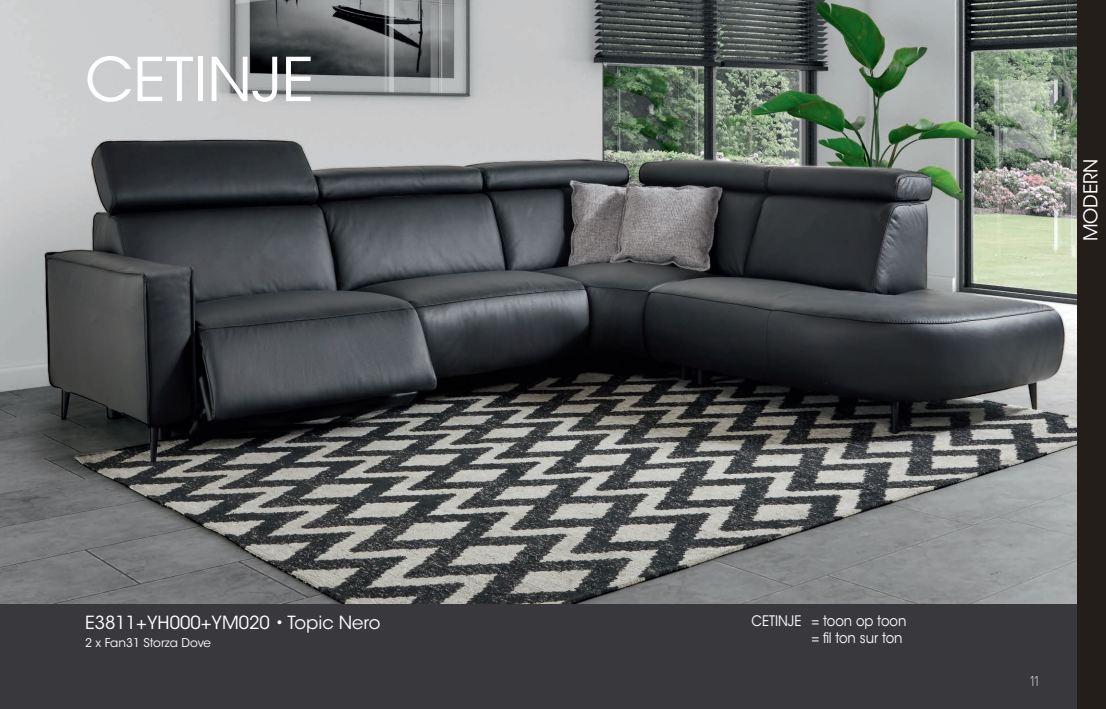
<style>
.page{position:relative;width:1106px;height:709px;background:#fff}
.page>*{position:absolute;margin:0;border:0;box-sizing:border-box;transform-origin:0 0}
.t1{font:60px "ITC Avant Garde Std";color:#fff}
.t2{font:19px "ITC Avant Garde Std";color:#fff}
.t3{font:18px "ITC Avant Garde Std";color:#fff}
.t4{font:14.4px/16.8px "ITC Avant Garde Std";color:#fff;text-align:right;scale:.91 1}
.t5{font:14px "Uni Sans Light";color:#fff}
.t6{font:12px "ITC Avant Garde Std";color:#fff}
</style>
<div class="page">
<img style="left:0;top:0;width:1077px;height:604px">
<div style="left:0;top:604px;width:1090px;height:105px;background:#39383c"></div>
<div style="left:1077px;top:0;width:29px;height:709px;background:#241e1b"></div>
<h1 class="t1" style="left:85px;top:43px;width:230px">CETINJE</h1>
<p class="t3" style="left:85px;top:611px;width:297px">E3811+YH000+YM020 • Topic Nero</p>
<p class="t6" style="left:85px;top:635px;width:128px">2 x Fan31 Storza Dove</p>
<h2 class="t2" style="left:1079px;top:241px;width:84px;rotate:-90deg">MODERN</h2>
<p class="t4" style="left:751px;top:612px;width:172px">CETINJE = toon op toon = fil ton sur ton</p>
<p class="t5" style="left:1030px;top:672px;width:10px">11</p>
</div>
